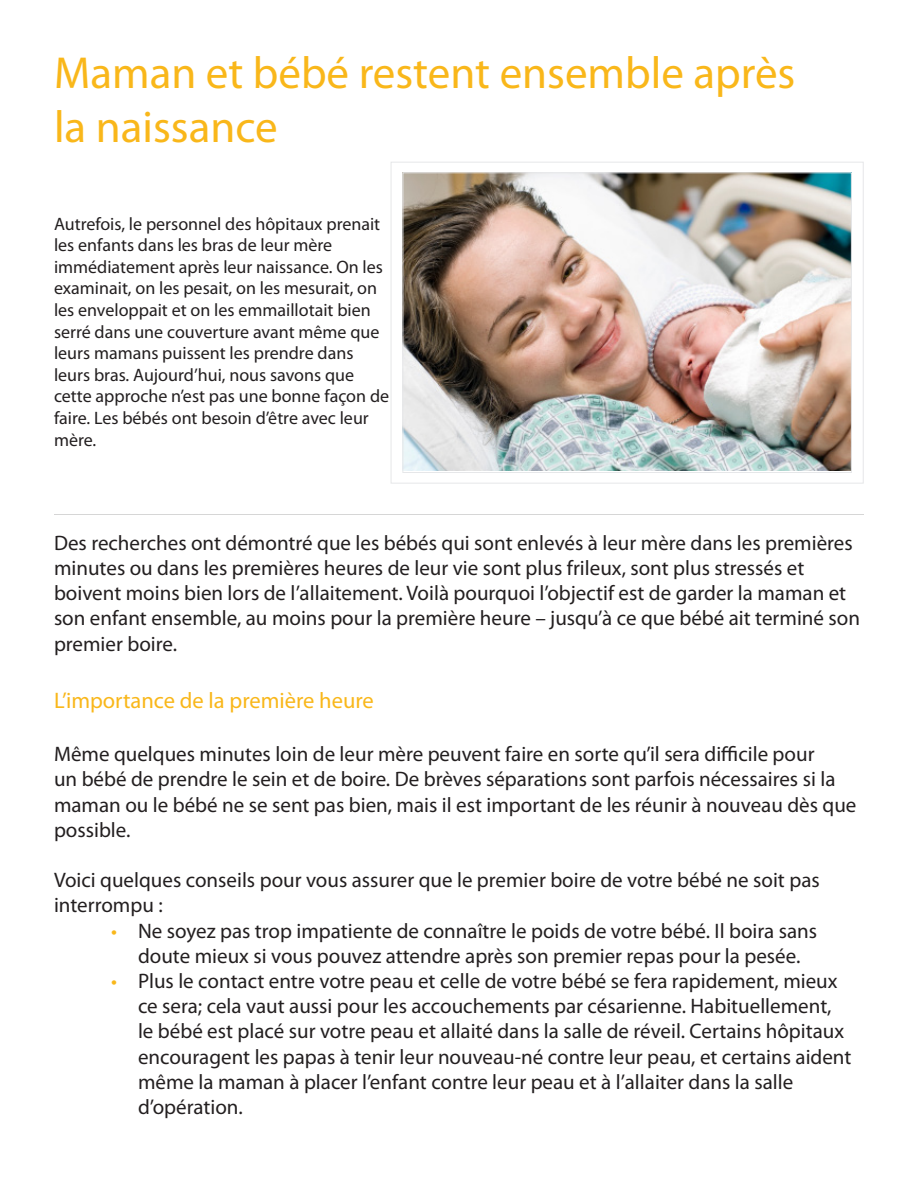
<style>
.page{position:relative;width:918px;height:1188px;background:#fff}
.page>*{position:absolute;margin:0;border:0;box-sizing:border-box;transform-origin:0 0}
.Title_orange{font:45px/54px "Myriad Pro";color:#f9b71a}
.Heading_3_Body{font:22.5px "Myriad Pro";color:#f9b71a}
.Body_content{font:21px/25.2px "Myriad Pro";color:#231f20}
.Bullets{font:21px/25.2px "Myriad Pro";color:#231f20;text-align:center}
.Intro{font:18px/21.6px "Myriad Pro";color:#231f20}
.s1{color:#f9b71a}
</style>
<div class="page">
<div style="left:391px;top:162px;width:473px;height:322px;background:#fff;border:1px solid #e6e7e9"></div>
<img style="left:405px;top:174px;width:445px;height:297px">
<div style="left:403px;top:172px;width:449px;height:301px;border:1px solid #e6e7e9"></div>
<hr style="left:52px;top:513px;width:814px;height:3px;background:#231f20;opacity:.75">
<p class="Title_orange" style="left:54px;top:45px;width:743px">Maman et bébé restent ensemble après la naissance</p>
<p class="Intro" style="left:54px;top:212px;width:337px">Autrefois, le personnel des hôpitaux prenait les enfants dans les bras de leur mère immédiatement après leur naissance. On les examinait, on les pesait, on les mesurait, on les enveloppait et on les emmaillotait bien serré dans une couverture avant même que leurs mamans puissent les prendre dans leurs bras. Aujourd’hui, nous savons que cette approche n’est pas une bonne façon de faire. Les bébés ont besoin d’être avec leur mère.</p>
<p class="Body_content" style="left:54px;top:530px;width:808px">Des recherches ont démontré que les bébés qui sont enlevés à leur mère dans les premières minutes ou dans les premières heures de leur vie sont plus frileux, sont plus stressés et boivent moins bien lors de l’allaitement. Voilà pourquoi l’objectif est de garder la maman et son enfant ensemble, au moins pour la première heure – jusqu’à ce que bébé ait terminé son premier boire.</p>
<p class="Heading_3_Body" style="left:54px;top:687px;width:321px">L’importance de la première heure</p>
<p class="Body_content" style="left:54px;top:741px;width:804px">Même quelques minutes loin de leur mère peuvent faire en sorte qu’il sera difficile pour<br>un bébé de prendre le sein et de boire. De brèves séparations sont parfois nécessaires si la maman ou le bébé ne se sent pas bien, mais il est important de les réunir à nouveau dès que possible.</p>
<p class="Body_content" style="left:54px;top:867px;width:767px">Voici quelques conseils pour vous assurer que le premier boire de votre bébé ne soit pas interrompu :</p>
<p class="Bullets" style="left:111px;top:918px;width:708px"><span class="s1">•</span> Ne soyez pas trop impatiente de connaître le poids de votre bébé. Il boira sans doute mieux si vous pouvez attendre après son premier repas pour la pesée.</p>
<p class="Bullets" style="left:138px;top:968px;width:715px;text-align:left;text-indent:-27px"><span class="s1">•</span> Plus le contact entre votre peau et celle de votre bébé se fera rapidement, mieux ce sera; cela vaut aussi pour les accouchements par césarienne. Habituellement, le bébé est placé sur votre peau et allaité dans la salle de réveil. Certains hôpitaux encouragent les papas à tenir leur nouveau-né contre leur peau, et certains aident même la maman à placer l’enfant contre leur peau et à l’allaiter dans la salle d’opération.</p>
</div>
